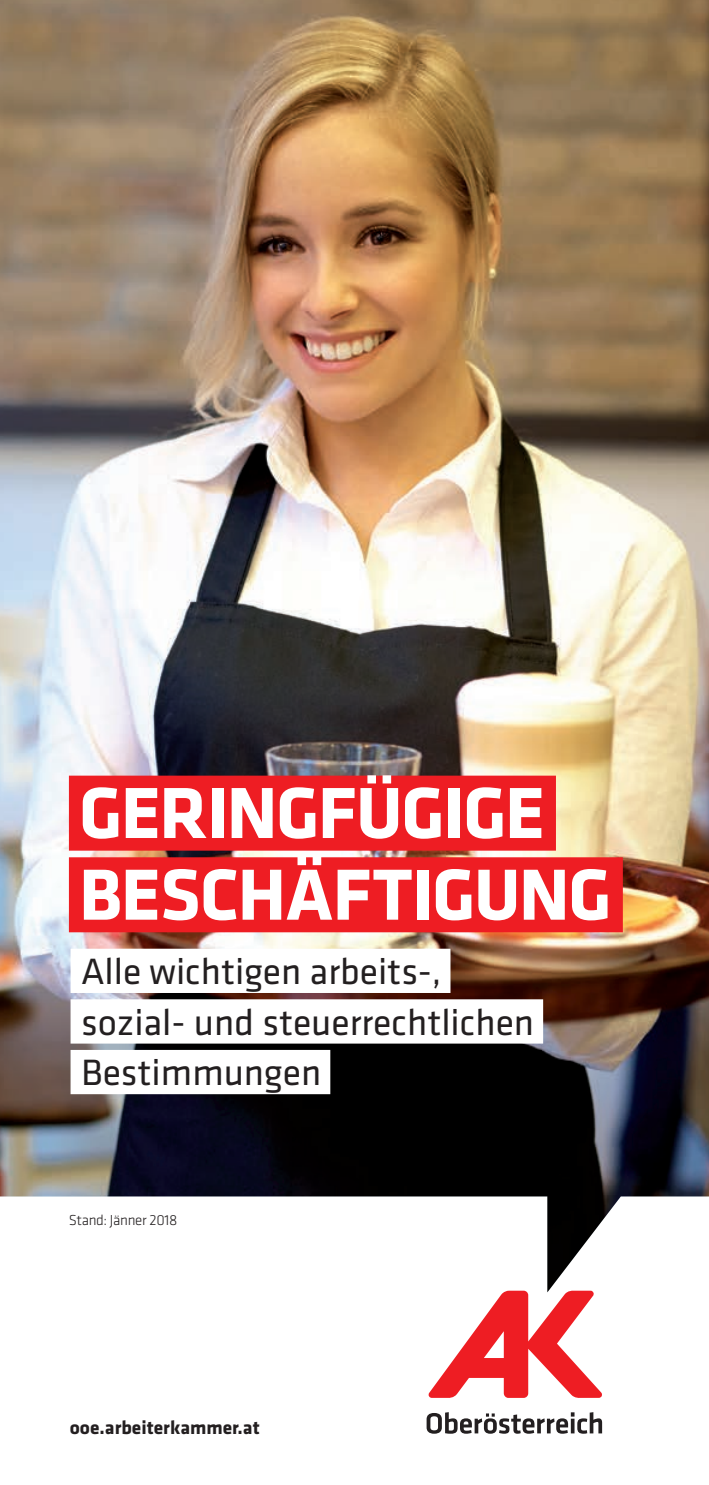
<style>
.page{position:relative;width:709px;height:1485px;background:#fff}
.page>*{position:absolute;margin:0;border:0;box-sizing:border-box;transform-origin:0 0}
.t1{font:700 75px/81.8px "Klavika Basic";letter-spacing:-.02em;color:#fff}
.t2{font:38px/50.5px "Klavika Basic";color:#231f20}
.t3{font:700 19.5px "Klavika Basic";color:#231f20}
.t4{font:300 15px "Klavika Basic";letter-spacing:-.02em;color:#231f20}
</style>
<div class="page">
<svg style="left:428px;top:1292px;width:174px;height:106px"></svg>
<svg style="left:426px;top:1412px;width:176px;height:22px"></svg>
<img style="left:0;top:0;width:708px;height:1292px">
<div style="left:69px;top:776px;width:487px;height:75px;background:#ee1d23"></div>
<div style="left:69px;top:857px;width:553px;height:75px;background:#ee1d23"></div>
<div style="left:70px;top:949px;width:380px;height:44px;background:#fff"></div>
<div style="left:70px;top:999px;width:473px;height:44px;background:#fff"></div>
<div style="left:70px;top:1050px;width:260px;height:44px;background:#fff"></div>
<h1 class="t1" style="left:79px;top:769px;width:534px">GERINGFÜGIGE<br>BESCHÄFTIGUNG</h1>
<p class="t2" style="left:81px;top:945px;width:454px">Alle wichtigen arbeits-, sozial- und steuerrechtlichen<br>Bestimmungen</p>
<p class="t4" style="left:69px;top:1211px;width:110px">Stand: Jänner 2018</p>
<p class="t3" style="left:70px;top:1413px;width:191px">ooe.arbeiterkammer.at</p>
</div>
